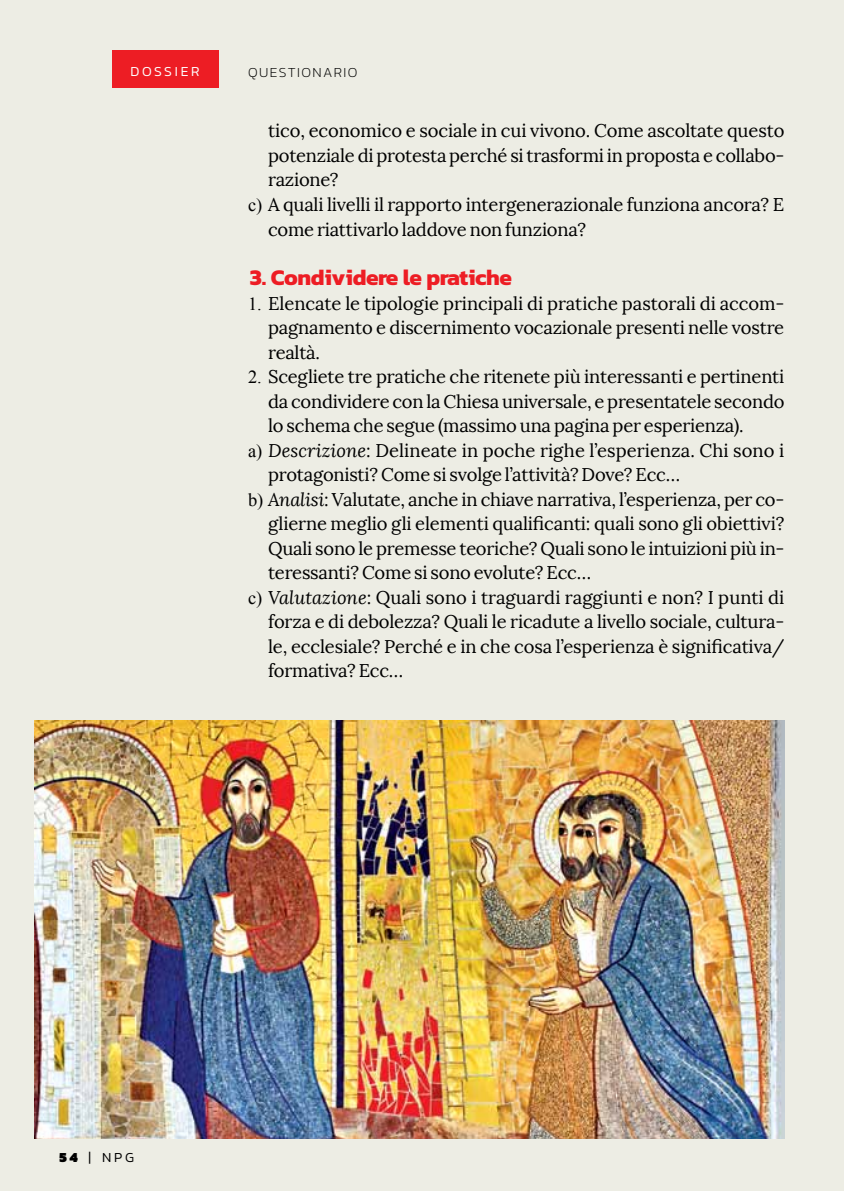
<style>
.page{position:relative;width:844px;height:1191px;background:#fff}
.page>*{position:absolute;margin:0;border:0;box-sizing:border-box;transform-origin:0 0}
.t1{font:700 22.75px "Kanit";letter-spacing:-.02em;color:#ed1d24}
.t2{font:18.38px/24.5px "Lora";letter-spacing:-.015em;color:#000;text-align:justify}
.t3{font:18.38px "Lora";letter-spacing:.005em;color:#000}
.t4{font:200 14px "Kanit";letter-spacing:.1em;color:#000}
.t5{font:300 14px "Kanit";letter-spacing:.2em;color:#fff}
.t6{font:300 14px "Kanit";color:#000}
.s1{font-family:"Times New Roman"}
.s2{font-style:italic}
.s3{font-weight:900}
</style>
<div class="page">
<div style="left:0;top:0;width:843px;height:1191px;background:#edede4"></div>
<hr style="left:843px;top:0;width:1px;height:1191px;background:#e9e8dd">
<img style="left:35px;top:720px;width:749px;height:418px">
<div style="left:112px;top:50px;width:106px;height:38px;background:#ed1d24"></div>
<p class="t5" style="left:130px;top:61px;width:71px">DOSSIER</p>
<p class="t4" style="left:248px;top:63px;width:111px">QUESTIONARIO</p>
<p class="t2" style="left:268px;top:118px;width:517px">tico, economico e sociale in cui vivono. Come ascoltate questo</p>
<p class="t2" style="left:268px;top:143px;width:518px">potenziale di protesta perché si trasformi in proposta e collabo-</p>
<p class="t2" style="left:268px;top:168px;width:72px">razione?</p>
<p class="t2" style="left:248px;top:192px;width:537px"><span class="s1">c)</span> A quali livelli il rapporto intergenerazionale funziona ancora? E</p>
<p class="t2" style="left:268px;top:217px;width:319px">come riattivarlo laddove non funziona?</p>
<p class="t1" style="left:250px;top:260px;width:263px">3. Condividere le pratiche</p>
<p class="t2" style="left:268px;top:291px;width:517px;text-indent:-20px"><span class="s1">1.</span> Elencate le tipologie principali di pratiche pastorali di accom&shy;pagnamento e discernimento vocazionale presenti nelle vostre realtà.</p>
<p class="t2" style="left:248px;top:364px;width:537px"><span class="s1">2.</span> Scegliete tre pratiche che ritenete più interessanti e pertinenti</p>
<p class="t2" style="left:268px;top:389px;width:518px">da condividere con la Chiesa universale, e presentatele secondo</p>
<p class="t2" style="left:268px;top:413px;width:477px">lo schema che segue (massimo una pagina per esperienza).</p>
<p class="t3" style="left:248px;top:439px;width:537px"><span class="s1">a)</span> <span class="s2">Descrizione</span>: Delineate in poche righe l’esperienza. Chi sono i</p>
<p class="t2" style="left:268px;top:462px;width:413px">protagonisti? Come si svolge l’attività? Dove? Ecc…</p>
<p class="t2" style="left:248px;top:487px;width:537px"><span class="s1">b)</span> <span class="s2">Analisi</span>: Valutate, anche in chiave narrativa, l’esperienza, per co-</p>
<p class="t2" style="left:268px;top:511px;width:517px">glierne meglio gli elementi qualificanti: quali sono gli obiettivi?</p>
<p class="t2" style="left:268px;top:536px;width:518px">Quali sono le premesse teoriche? Quali sono le intuizioni più in-</p>
<p class="t2" style="left:268px;top:560px;width:324px">teressanti? Come si sono evolute? Ecc…</p>
<p class="t3" style="left:248px;top:586px;width:537px"><span class="s1">c)</span> <span class="s2">Valutazione</span>: Quali sono i traguardi raggiunti e non? I punti di</p>
<p class="t2" style="left:268px;top:609px;width:517px">forza e di debolezza? Quali le ricadute a livello sociale, cultura-</p>
<p class="t2" style="left:268px;top:634px;width:517px">le, ecclesiale? Perché e in che cosa l’esperienza è significativa/</p>
<p class="t2" style="left:268px;top:658px;width:137px">formativa? Ecc…</p>
<p class="t6" style="left:60px;top:1147px;width:76px"><span class="s3">54</span> | NPG</p>
</div>
